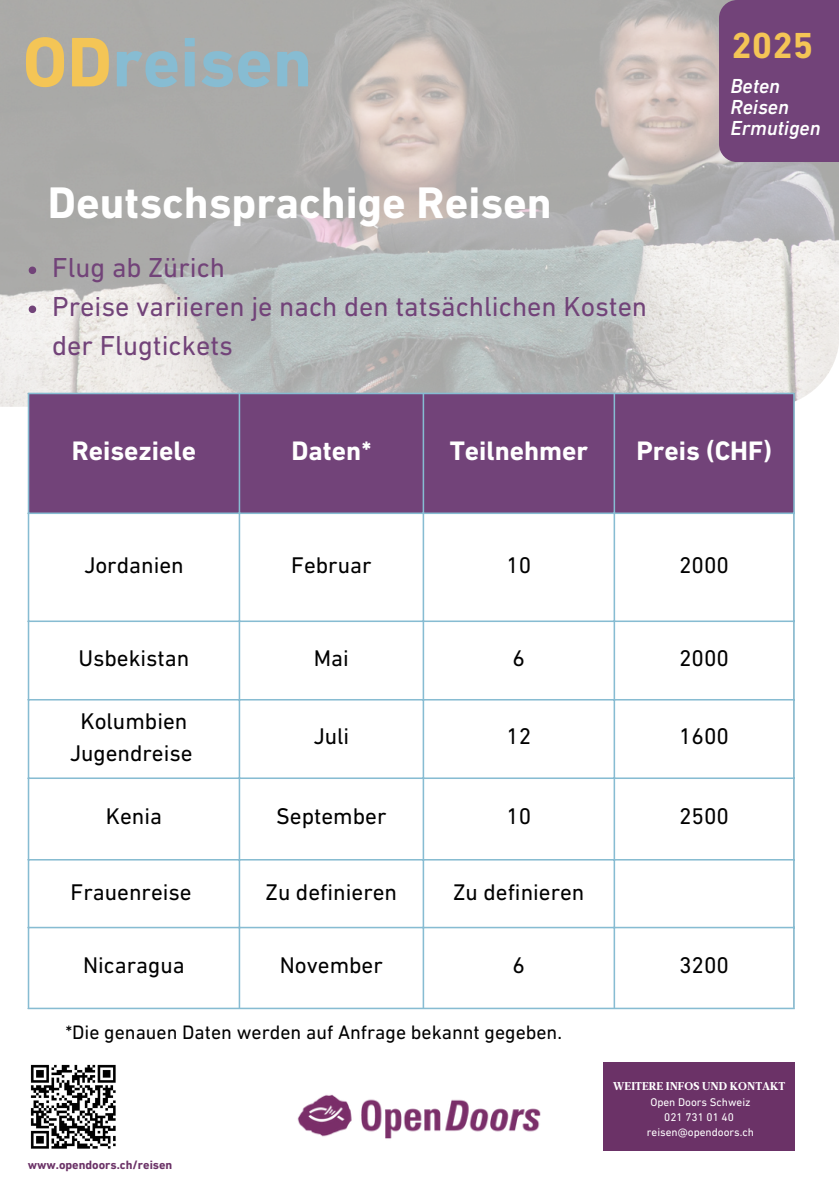
<style>
.page{position:relative;width:839px;height:1191px;background:#fff}
.page>*{position:absolute;margin:0;border:0;box-sizing:border-box;transform-origin:0 0}
.t1{font:700 71.2px "DIN Next LT Pro";color:#87bcd2}
.t2{font:700 45px "DIN Next LT Pro";color:#fff}
.t3{font:700 36.8px "DIN Next LT Pro";color:#f4c556}
.t4{font:28px/39px "DIN Next LT Pro";color:#724379}
.t5{font:700 27.2px "DIN Next LT Pro";color:#fff}
.t6{font:23px/31.6px "DIN Next LT Pro";color:#000;text-align:center}
.t7{font:italic 500 20.6px/21px "DIN Next LT Pro";color:#fff}
.t8{font:19.8px "DIN Next LT Pro";color:#000}
.t9{font:700 12.2px "DIN Next LT Pro";color:#6b3267}
.t10{font:11.4px "DIN Next LT Pro";color:#fff}
.t11{font:11.4px "Leitura News Roman 4";color:#fff}
.s1{color:#f4c556}
</style>
<div class="page">
<div style="left:603px;top:1063px;width:191px;height:88px;background:#6b3267"></div>
<img style="left:0;top:0;width:838px;height:406px">
<div style="left:719px;top:0;width:119px;height:162px;background:#724379"></div>
<div style="left:29px;top:394px;width:764px;height:119px;background:#724379"></div>
<hr style="left:28px;top:394px;width:1px;height:614px;background:#87bcd2">
<hr style="left:239px;top:394px;width:1px;height:614px;background:#87bcd2">
<hr style="left:422px;top:394px;width:2px;height:614px;background:#87bcd2">
<hr style="left:613px;top:394px;width:2px;height:614px;background:#87bcd2">
<hr style="left:793px;top:394px;width:1px;height:614px;background:#87bcd2">
<hr style="left:28px;top:393px;width:766px;height:1px;background:#87bcd2">
<hr style="left:28px;top:513px;width:766px;height:1px;background:#87bcd2">
<hr style="left:28px;top:621px;width:766px;height:1px;background:#87bcd2">
<hr style="left:28px;top:699px;width:766px;height:2px;background:#87bcd2">
<hr style="left:28px;top:777px;width:766px;height:2px;background:#87bcd2">
<hr style="left:28px;top:859px;width:766px;height:2px;background:#87bcd2">
<hr style="left:28px;top:927px;width:766px;height:1px;background:#87bcd2">
<hr style="left:28px;top:1008px;width:766px;height:1px;background:#87bcd2">
<img style="left:30px;top:1064px;width:86px;height:85px">
<img style="left:297px;top:1094px;width:244px;height:45px">
<svg style="left:29px;top:267px;width:7px;height:7px"></svg>
<svg style="left:29px;top:306px;width:7px;height:7px"></svg>
<p class="t1" style="left:23px;top:33px;width:291px"><span class="s1">OD</span>reisen</p>
<p class="t3" style="left:731px;top:30px;width:83px">2025</p>
<p class="t7" style="left:730px;top:77px;width:92px">Beten<br>Reisen<br>Ermutigen</p>
<p class="t2" style="left:48px;top:185px;width:505px">Deutschsprachige Reisen</p>
<p class="t4" style="left:52px;top:251px;width:174px">Flug ab Zürich</p>
<p class="t4" style="left:52px;top:290px;width:596px">Preise variieren je nach den tatsächlichen Kosten der Flugtickets</p>
<p class="t5" style="left:72px;top:440px;width:126px">Reiseziele</p>
<h1 class="t5" style="left:291px;top:440px;width:81px">Daten*</h1>
<h2 class="t5" style="left:449px;top:440px;width:140px">Teilnehmer</h2>
<p class="t5" style="left:636px;top:440px;width:137px">Preis (CHF)</p>
<p class="t6" style="left:84px;top:551px;width:101px">Jordanien</p>
<h3 class="t6" style="left:291px;top:551px;width:82px">Februar</h3>
<h5 class="t6" style="left:506px;top:551px;width:27px">10</h5>
<p class="t6" style="left:679px;top:551px;width:52px">2000</p>
<p class="t6" style="left:78px;top:644px;width:112px">Usbekistan</p>
<p class="t6" style="left:314px;top:644px;width:37px">Mai</p>
<p class="t6" style="left:512px;top:644px;width:14px">6</p>
<p class="t6" style="left:679px;top:644px;width:52px">2000</p>
<p class="t6" style="left:70px;top:707px;width:124px">Kolumbien<br>Jugendreise</p>
<p class="t6" style="left:313px;top:722px;width:37px">Juli</p>
<p class="t6" style="left:506px;top:722px;width:27px">12</p>
<p class="t6" style="left:679px;top:722px;width:52px">1600</p>
<p class="t6" style="left:106px;top:802px;width:58px">Kenia</p>
<p class="t6" style="left:276px;top:802px;width:112px">September</p>
<p class="t6" style="left:506px;top:802px;width:27px">10</p>
<p class="t6" style="left:679px;top:802px;width:52px">2500</p>
<p class="t6" style="left:71px;top:878px;width:123px">Frauenreise</p>
<p class="t6" style="left:265px;top:878px;width:133px">Zu definieren</p>
<p class="t6" style="left:453px;top:878px;width:133px">Zu definieren</p>
<p class="t6" style="left:83px;top:952px;width:103px">Nicaragua</p>
<p class="t6" style="left:280px;top:952px;width:104px">November</p>
<p class="t6" style="left:512px;top:952px;width:14px">6</p>
<p class="t6" style="left:679px;top:952px;width:52px">3200</p>
<p class="t8" style="left:65px;top:1024px;width:498px">*Die genauen Daten werden auf Anfrage bekannt gegeben.</p>
<p class="t9" style="left:28px;top:1160px;width:146px">www.opendoors.ch/reisen</p>
<p class="t11" style="left:613px;top:1081px;width:173px">WEITERE INFOS UND KONTAKT</p>
<p class="t10" style="left:650px;top:1097px;width:102px">Open Doors Schweiz</p>
<h6 class="t10" style="left:664px;top:1112px;width:71px">021 731 01 40</h6>
<p class="t10" style="left:647px;top:1127px;width:108px">reisen@opendoors.ch</p>
</div>
